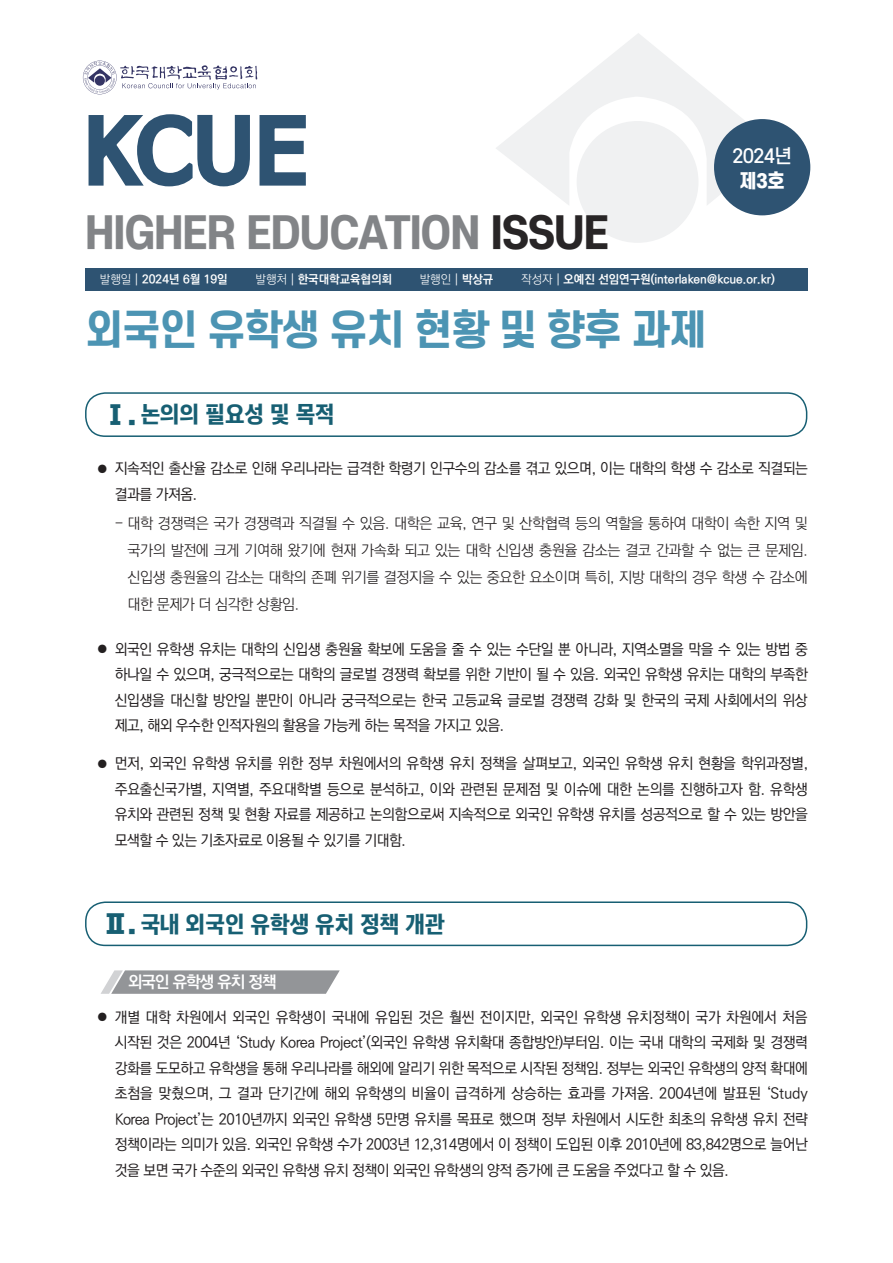
<style>
.page{position:relative;width:893px;height:1263px;background:#fff}
.page>*{position:absolute;margin:0;border:0;box-sizing:border-box;transform-origin:0 0}
.t1{font:85.8px "Nanum Barun Gothic OTF Bold";color:#2e5372}
.t2{font:800 42.75px "S Core Dream 7";letter-spacing:-.025em;color:#828487}
.주제{font:800 40.5px "S Core Dream 7";letter-spacing:-.04em;color:#4c94b3}
.t3{font:22.5px "SD Gt Neo Cond h Eb";color:#175f73;scale:1.06 1}
.t4{font:500 18.6px "S Core Dream 5";letter-spacing:-.05em;color:#fff}
.t5{font:800 18.6px "S Core Dream 8";color:#fff}
.t6{font:700 16.5px "Ko Pub Dotum";letter-spacing:-.05em;color:#fff}
.t7{font:500 15px/25.5px "Ko Pub Dotum";letter-spacing:-.03em;color:#231f20;text-align:justify}
.t8{font:300 15px/27px "Ko Pub Dotum";letter-spacing:-.03em;color:#231f20;text-align:justify}
.t9{font:700 12px "Ko Pub Dotum";color:#fff}
.t10{font:300 12px "Ko Pub Dotum";color:#fff}
.s1{color:#282526}
.s2{font-weight:300}
.s3{font-weight:700}
.s4{font-family:"SD Godeun Buri";font-size:27px}
.s5{font-family:"Nanum Barun Gothic OTF Light";font-weight:400;font-size:10.5px}
</style>
<div class="page">
<svg style="left:496px;top:33px;width:282px;height:173px"></svg>
<div style="left:577px;top:121px;width:121px;height:122px;background:#f0f1f2;border-radius:50%"></div>
<div style="left:714px;top:119px;width:96px;height:96px;background:#2e5372;border-radius:50%"></div>
<svg style="left:88px;top:114px;width:218px;height:73px"></svg>
<svg style="left:83px;top:61px;width:175px;height:33px"></svg>
<div style="left:95px;top:76px;width:10px;height:10px;background:#343464;border-radius:50%"></div>
<div style="left:85px;top:392px;width:722px;height:45px;border:2px solid #175f73;border-radius:19px"></div>
<div style="left:85px;top:901px;width:722px;height:45px;border:2px solid #175f73;border-radius:19px"></div>
<svg style="left:101px;top:970px;width:239px;height:24px;background:#9ea0a3"></svg>
<div style="left:85px;top:268px;width:723px;height:22px;background:#2e5372"></div>
<p class="t1" style="left:85px;top:108px;width:223px">KCUE</p>
<p class="t2" style="left:85px;top:202px;width:525px">HIGHER EDUCATION <span class="s1">ISSUE</span></p>
<p class="t4" style="left:732px;top:142px;width:62px">2024년</p>
<p class="t5" style="left:739px;top:167px;width:47px">제3호</p>
<p class="t9" style="left:100px;top:273px;width:129px"><span class="s2">발행일┃</span>2024년 6월 19일</p>
<p class="t9" style="left:256px;top:273px;width:138px"><span class="s2">발행처┃</span>한국대학교육협의회</p>
<p class="t10" style="left:420px;top:273px;width:75px">발행인┃<span class="s3">박상규</span></p>
<p class="t9" style="left:521px;top:273px;width:255px"><span class="s2">작성자┃</span>오예진 선임연구원(interlaken@kcue.or.kr)</p>
<p class="주제" style="left:85px;top:300px;width:624px">외국인 유학생 유치 현황 및 향후 과제</p>
<p class="t3" style="left:102px;top:403px;width:221px"><span class="s4">Ⅰ.</span> 논의의 필요성 및 목적</p>
<p class="t7" style="left:115px;top:456px;width:695px;text-indent:-17px"><span class="s5">●</span> 지속적인 출산율 감소로 인해 우리나라는 급격한 학령기 인구수의 감소를 겪고 있으며, 이는 대학의 학생 수 감소로 직결되는 결과를 가져옴.</p>
<p class="t8" style="left:128px;top:511px;width:682px;text-indent:-13px">- 대학 경쟁력은 국가 경쟁력과 직결될 수 있음. 대학은 교육, 연구 및 산학협력 등의 역할을 통하여 대학이 속한 지역 및 국가의 발전에 크게 기여해 왔기에 현재 가속화 되고 있는 대학 신입생 충원율 감소는 결코 간과할 수 없는 큰 문제임. 신입생 충원율의 감소는 대학의 존폐 위기를 결정지을 수 있는 중요한 요소이며 특히, 지방 대학의 경우 학생 수 감소에 대한 문제가 더 심각한 상황임.</p>
<p class="t7" style="left:115px;top:636px;width:695px;text-indent:-17px"><span class="s5">●</span> 외국인 유학생 유치는 대학의 신입생 충원율 확보에 도움을 줄 수 있는 수단일 뿐 아니라, 지역소멸을 막을 수 있는 방법 중 하나일 수 있으며, 궁극적으로는 대학의 글로벌 경쟁력 확보를 위한 기반이 될 수 있음. 외국인 유학생 유치는 대학의 부족한 신입생을 대신할 방안일 뿐만이 아니라 궁극적으로는 한국 고등교육 글로벌 경쟁력 강화 및 한국의 국제 사회에서의 위상 제고, 해외 우수한 인적자원의 활용을 가능케 하는 목적을 가지고 있음.</p>
<p class="t7" style="left:115px;top:751px;width:695px;text-indent:-17px"><span class="s5">●</span> 먼저, 외국인 유학생 유치를 위한 정부 차원에서의 유학생 유치 정책을 살펴보고, 외국인 유학생 유치 현황을 학위과정별, 주요출신국가별, 지역별, 주요대학별 등으로 분석하고, 이와 관련된 문제점 및 이슈에 대한 논의를 진행하고자 함. 유학생 유치와 관련된 정책 및 현황 자료를 제공하고 논의함으로써 지속적으로 외국인 유학생 유치를 성공적으로 할 수 있는 방안을 모색할 수 있는 기초자료로 이용될 수 있기를 기대함.</p>
<p class="t3" style="left:102px;top:912px;width:324px"><span class="s4">Ⅱ.</span> 국내 외국인 유학생 유치 정책 개관</p>
<p class="t6" style="left:128px;top:974px;width:150px">외국인 유학생 유치 정책</p>
<p class="t7" style="left:115px;top:1005px;width:695px;text-indent:-17px"><span class="s5">●</span> 개별 대학 차원에서 외국인 유학생이 국내에 유입된 것은 훨씬 전이지만, 외국인 유학생 유치정책이 국가 차원에서 처음 시작된 것은 2004년 ‘Study Korea Project’(외국인 유학생 유치확대 종합방안)부터임. 이는 국내 대학의 국제화 및 경쟁력 강화를 도모하고 유학생을 통해 우리나라를 해외에 알리기 위한 목적으로 시작된 정책임. 정부는 외국인 유학생의 양적 확대에 초첨을 맞췄으며, 그 결과 단기간에 해외 유학생의 비율이 급격하게 상승하는 효과를 가져옴. 2004년에 발표된 ‘Study Korea Project’는 2010년까지 외국인 유학생 5만명 유치를 목표로 했으며 정부 차원에서 시도한 최초의 유학생 유치 전략 정책이라는 의미가 있음. 외국인 유학생 수가 2003년 12,314명에서 이 정책이 도입된 이후 2010년에 83,842명으로 늘어난 것을 보면 국가 수준의 외국인 유학생 유치 정책이 외국인 유학생의 양적 증가에 큰 도움을 주었다고 할 수 있음.</p>
</div>
